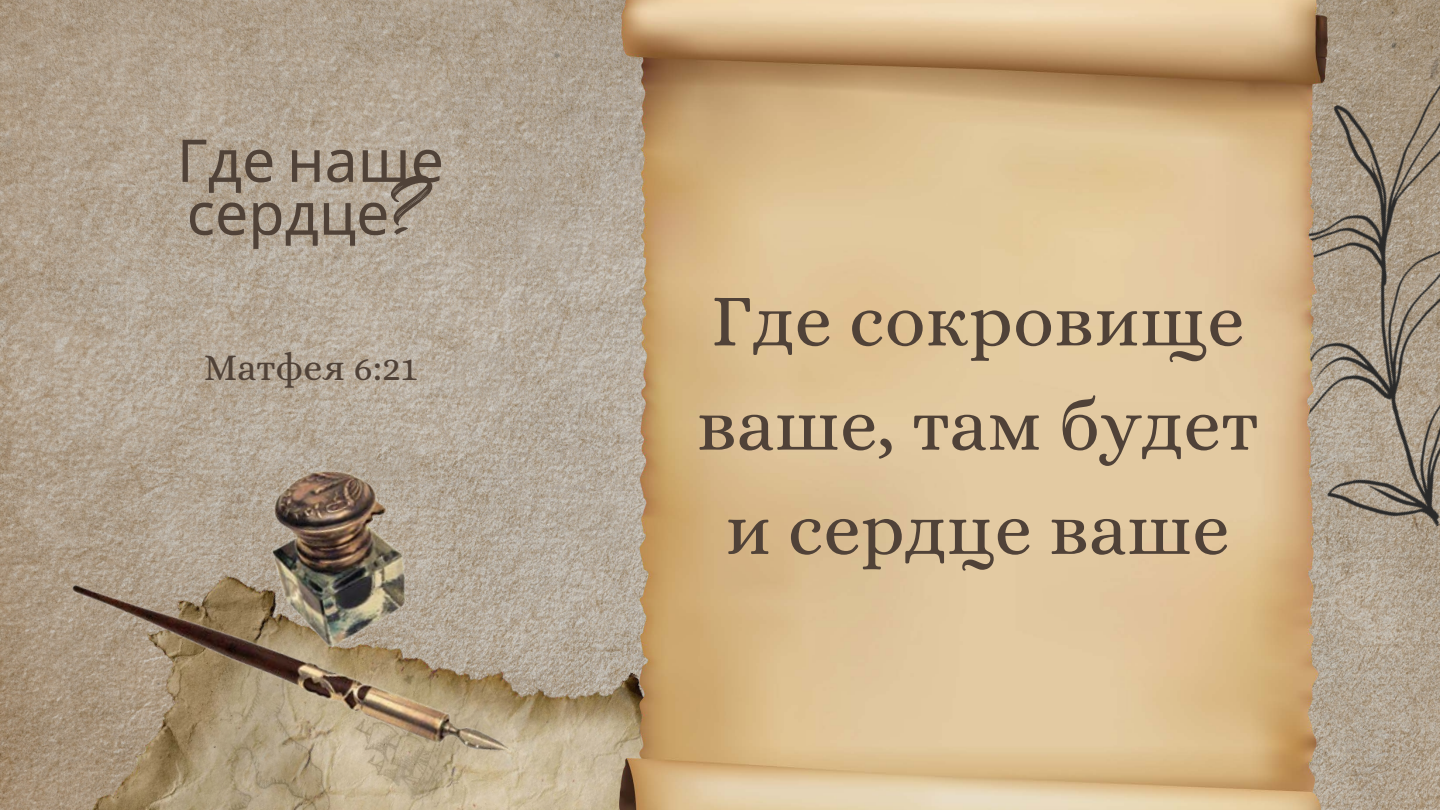
<style>
.page{position:relative;width:1440px;height:810px;background:#fff}
.page>*{position:absolute;margin:0;border:0;box-sizing:border-box;transform-origin:0 0}
.t1{font:75px/104.2px "Alice";color:#504238;text-align:center}
.t2{font:59px/52.9px "Noto Sans";color:#504238}
.t3{font:38px "Alice";color:#504238}
.s1{font-family:"Regular Brush"}
</style>
<div class="page">
<img style="left:0;top:0;width:1440px;height:810px">
<img style="left:0;top:473px;width:619px;height:337px">
<img style="left:1328px;top:39px;width:112px;height:534px">
<img style="left:619px;top:0;width:709px;height:810px">
<img style="left:56px;top:442px;width:459px;height:368px">
<p class="t2" style="left:177px;top:133px;width:269px">Где наше сердце<span class="s1">?</span></p>
<p class="t3" style="left:204px;top:346px;width:215px">Матфея 6:21</p>
<p class="t1" style="left:697px;top:268px;width:563px">Где сокровище ваше, там будет и сердце ваше</p>
</div>
